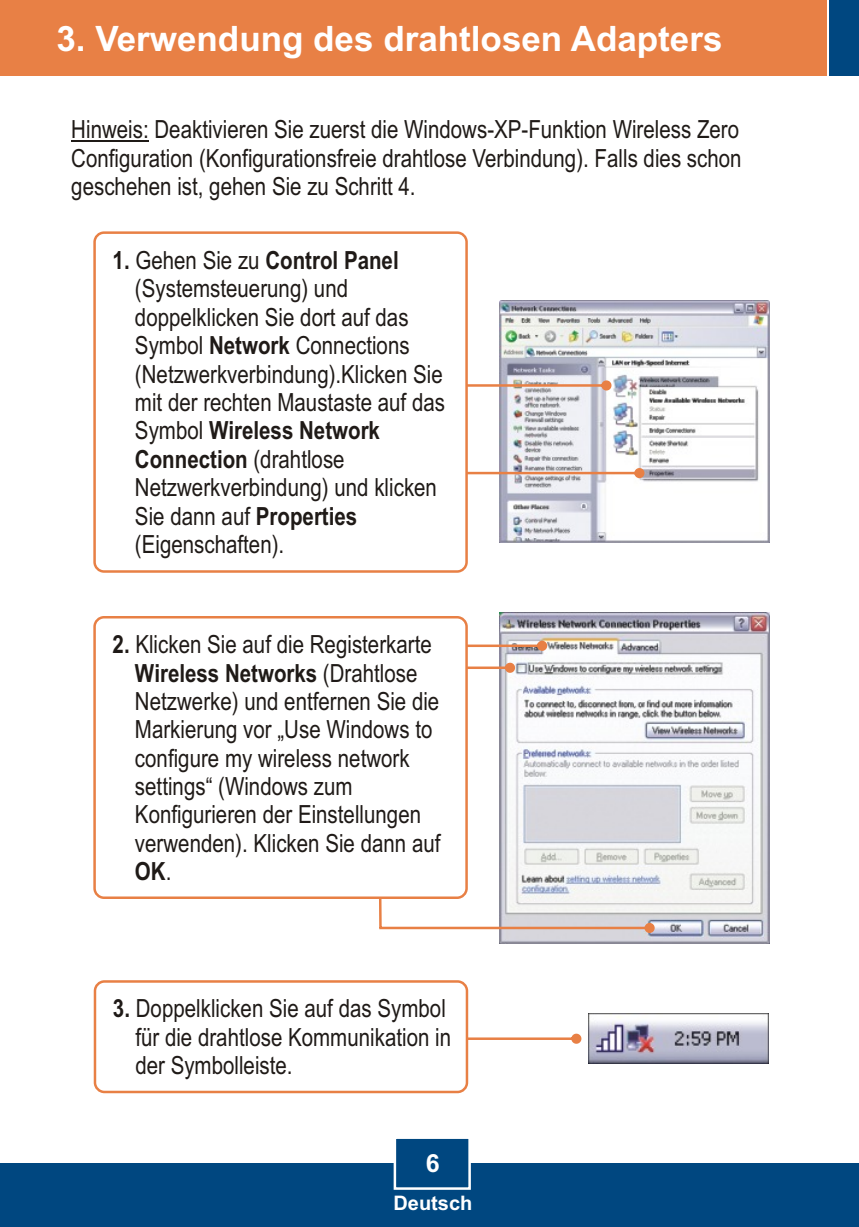
<style>
.page{position:relative;width:859px;height:1227px;background:#fff}
.page>*{position:absolute;margin:0;border:0;box-sizing:border-box;transform-origin:0 0}
.t1{font:700 35px "Arial";color:#fff}
.t2{font:25px/28.5px "Arial Narrow";color:#1f1a17}
.t3{font:700 25px "Arial";color:#fff}
.t4{font:700 20px "Arial";color:#fff}
.s1{font-weight:700}
</style>
<div class="page">
<div style="left:0;top:1163px;width:859px;height:63px;background:#004780"></div>
<div style="left:0;top:0;width:826px;height:76px;background:#e88045"></div>
<div style="left:829px;top:0;width:30px;height:76px;background:#004780"></div>
<svg style="left:393px;top:1138px;width:78px;height:52px"></svg>
<img style="left:499px;top:612px;width:270px;height:331px">
<img style="left:499px;top:300px;width:270px;height:242px">
<svg style="left:468px;top:468px;width:176px;height:10px"></svg>
<svg style="left:468px;top:380px;width:143px;height:10px"></svg>
<svg style="left:375px;top:867px;width:279px;height:65px"></svg>
<svg style="left:468px;top:662px;width:47px;height:10px"></svg>
<svg style="left:468px;top:640px;width:79px;height:10px"></svg>
<div style="left:93px;top:231px;width:375px;height:341px;background:#fff;border:3px solid #e88045;border-radius:9px"></div>
<div style="left:93px;top:616px;width:375px;height:282px;background:#fff;border:3px solid #e88045;border-radius:9px"></div>
<hr style="left:71px;top:140px;width:78px;height:1px;background:#1f1a17">
<img style="left:588px;top:1013px;width:180px;height:49px">
<svg style="left:468px;top:1033px;width:113px;height:10px"></svg>
<div style="left:94px;top:980px;width:374px;height:113px;background:#fff;border:3px solid #e88045;border-radius:9px"></div>
<h1 class="t1" style="left:56px;top:25px;width:667px">3. Verwendung des drahtlosen Adapters</h1>
<p class="t2" style="left:71px;top:117px;width:672px;text-align:justify">Hinweis: Deaktivieren Sie zuerst die Windows-XP-Funktion Wireless Zero Configuration (Konfigurationsfreie drahtlose Verbindung). Falls dies schon geschehen ist, gehen Sie zu Schritt 4.</p>
<p class="t2" style="left:135px;top:248px;width:311px;text-indent:-22px"><span class="s1">1.</span> Gehen Sie zu <span class="s1">Control Panel </span>(Systemsteuerung) und doppelklicken Sie dort auf das<br>Symbol <span class="s1">Network</span> Connections (Netzwerkverbindung).Klicken Sie mit der rechten Maustaste auf das<br>Symbol <span class="s1">Wireless Network<br>Connection</span> (drahtlose<br>Netzwerkverbindung) und klicken<br>Sie dann auf <span class="s1">Properties </span>(Eigenschaften).</p>
<p class="t2" style="left:135px;top:632px;width:307px;text-indent:-22px"><span class="s1">2.</span> Klicken Sie auf die Registerkarte<br><span class="s1">Wireless Networks</span> (Drahtlose<br>Netzwerke) und entfernen Sie die<br>Markierung vor „Use Windows to configure my wireless network settings“ (Windows zum<br>Konfigurieren der Einstellungen verwenden). Klicken Sie dann auf<br><span class="s1">OK</span>.</p>
<p class="t2" style="left:135px;top:996px;width:317px;text-indent:-22px"><span class="s1">3.</span> Doppelklicken Sie auf das Symbol für die drahtlose Kommunikation in der Symbolleiste.</p>
<p class="t3" style="left:426px;top:1153px;width:15px">6</p>
<p class="t4" style="left:393px;top:1194px;width:80px">Deutsch</p>
</div>
